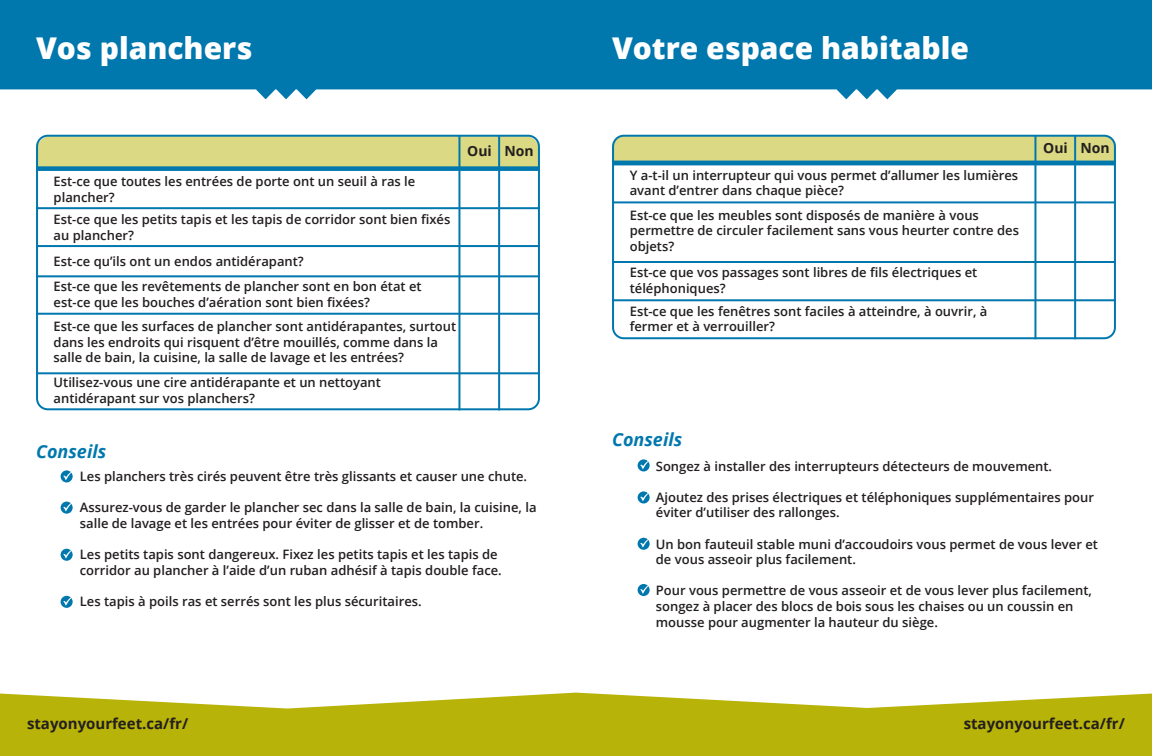
<style>
.page{position:relative;width:1152px;height:756px;background:#fff}
.page>*{position:absolute;margin:0;border:0;box-sizing:border-box;transform-origin:0 0}
.t1{font:800 30px "Open Sans";color:#fff}
.t2{font:italic 700 18px "Open Sans";color:#0078ae}
.t3{font:700 15px "Open Sans";color:#231f20}
.t4{font:700 14px "Open Sans";color:#231f20}
.t5{font:600 13px/15.6px "Open Sans";color:#231f20}
</style>
<div class="page">
<svg style="left:0;top:693px;width:576px;height:63px;background:#c0bc26"></svg>
<svg style="left:576px;top:693px;width:576px;height:63px;background:#c0bc25"></svg>
<svg style="left:0;top:0;width:576px;height:99px;background:#1784b5"></svg>
<svg style="left:576px;top:0;width:576px;height:99px;background:#1784b5"></svg>
<svg style="left:61px;top:470px;width:12px;height:12px"></svg>
<svg style="left:61px;top:549px;width:12px;height:12px"></svg>
<svg style="left:61px;top:502px;width:12px;height:12px"></svg>
<svg style="left:61px;top:596px;width:12px;height:12px"></svg>
<div style="left:36px;top:138px;width:504px;height:28px;background:#dbd983"></div>
<div style="left:36px;top:135px;width:504px;height:275px;border:2px solid #0078ae;border-radius:11px"></div>
<hr style="left:498px;top:136px;width:2px;height:274px;background:#0078ae">
<hr style="left:458px;top:136px;width:2px;height:274px;background:#0078ae">
<svg style="left:36px;top:166px;width:504px;height:2px"></svg>
<hr style="left:36px;top:168px;width:504px;height:2px;background:#0078ae">
<hr style="left:36px;top:169px;width:504px;height:2px;background:#0078ae">
<hr style="left:36px;top:207px;width:504px;height:2px;background:#0078ae">
<hr style="left:36px;top:245px;width:504px;height:2px;background:#0078ae">
<hr style="left:36px;top:275px;width:504px;height:2px;background:#0078ae">
<hr style="left:36px;top:313px;width:504px;height:2px;background:#0078ae">
<hr style="left:36px;top:372px;width:504px;height:2px;background:#0078ae">
<div style="left:612px;top:138px;width:504px;height:23px;background:#dbd983"></div>
<div style="left:612px;top:135px;width:504px;height:204px;border:2px solid #0078ae;border-radius:11px"></div>
<hr style="left:1074px;top:135px;width:2px;height:204px;background:#0078ae">
<hr style="left:1034px;top:135px;width:2px;height:204px;background:#0078ae">
<hr style="left:612px;top:161px;width:504px;height:4px;background:#0078ae">
<hr style="left:612px;top:201px;width:504px;height:2px;background:#0078ae">
<hr style="left:612px;top:261px;width:504px;height:2px;background:#0078ae">
<hr style="left:612px;top:299px;width:504px;height:2px;background:#0078ae">
<svg style="left:638px;top:459px;width:12px;height:12px"></svg>
<svg style="left:638px;top:538px;width:12px;height:12px"></svg>
<svg style="left:638px;top:491px;width:12px;height:13px"></svg>
<svg style="left:638px;top:584px;width:12px;height:12px"></svg>
<p class="t1" style="left:36px;top:25px;width:218px">Vos planchers</p>
<p class="t1" style="left:612px;top:25px;width:359px">Votre espace habitable</p>
<p class="t5" style="left:54px;top:174px;width:363px">Est-ce que toutes les entrées de porte ont un seuil à ras le plancher?</p>
<p class="t5" style="left:54px;top:211px;width:398px">Est-ce que les petits tapis et les tapis de corridor sont bien fixés au plancher?</p>
<p class="t5" style="left:54px;top:253px;width:252px">Est-ce qu’ils ont un endos antidérapant?</p>
<p class="t5" style="left:54px;top:278px;width:370px">Est-ce que les revêtements de plancher sont en bon état et</p>
<p class="t5" style="left:54px;top:294px;width:318px">est-ce que les bouches d’aération sont bien fixées?</p>
<p class="t5" style="left:54px;top:318px;width:404px">Est-ce que les surfaces de plancher sont antidérapantes, surtout dans les endroits qui risquent d’être mouillés, comme dans la salle de bain, la cuisine, la salle de lavage et les entrées?</p>
<p class="t5" style="left:54px;top:374px;width:329px">Utilisez-vous une cire antidérapante et un nettoyant antidérapant sur vos planchers?</p>
<p class="t2" style="left:36px;top:438px;width:72px">Conseils</p>
<p class="t4" style="left:467px;top:141px;width:26px">Oui</p>
<p class="t4" style="left:505px;top:141px;width:31px">Non</p>
<p class="t5" style="left:630px;top:167px;width:390px">Y a-t-il un interrupteur qui vous permet d’allumer les lumières avant d’entrer dans chaque pièce?</p>
<p class="t5" style="left:630px;top:207px;width:391px">Est-ce que les meubles sont disposés de manière à vous permettre de circuler facilement sans vous heurter contre des objets?</p>
<p class="t5" style="left:630px;top:265px;width:349px">Est-ce que vos passages sont libres de fils électriques et téléphoniques?</p>
<p class="t5" style="left:630px;top:303px;width:359px">Est-ce que les fenêtres sont faciles à atteindre, à ouvrir, à fermer et à verrouiller?</p>
<p class="t4" style="left:1043px;top:139px;width:26px">Oui</p>
<p class="t4" style="left:1081px;top:139px;width:31px">Non</p>
<p class="t2" style="left:612px;top:427px;width:72px">Conseils</p>
<p class="t5" style="left:80px;top:468px;width:449px">Les planchers très cirés peuvent être très glissants et causer une chute.</p>
<p class="t5" style="left:80px;top:500px;width:458px">Assurez-vous de garder le plancher sec dans la salle de bain, la cuisine, la salle de lavage et les entrées pour éviter de glisser et de tomber.</p>
<p class="t5" style="left:80px;top:546px;width:424px">Les petits tapis sont dangereux. Fixez les petits tapis et les tapis de corridor au plancher à l’aide d’un ruban adhésif à tapis double face.</p>
<p class="t5" style="left:80px;top:593px;width:343px">Les tapis à poils ras et serrés sont les plus sécuritaires.</p>
<p class="t5" style="left:656px;top:458px;width:398px">Songez à installer des interrupteurs détecteurs de mouvement.</p>
<p class="t5" style="left:656px;top:489px;width:440px">Ajoutez des prises électriques et téléphoniques supplémentaires pour éviter d’utiliser des rallonges.</p>
<p class="t5" style="left:656px;top:536px;width:444px">Un bon fauteuil stable muni d’accoudoirs vous permet de vous lever et de vous asseoir plus facilement.</p>
<p class="t5" style="left:656px;top:583px;width:438px">Pour vous permettre de vous asseoir et de vous lever plus facilement, songez à placer des blocs de bois sous les chaises ou un coussin en mousse pour augmenter la hauteur du siège.</p>
<p class="t3" style="left:27px;top:713px;width:163px">stayonyourfeet.ca/fr/</p>
<p class="t3" style="left:964px;top:713px;width:163px">stayonyourfeet.ca/fr/</p>
</div>
